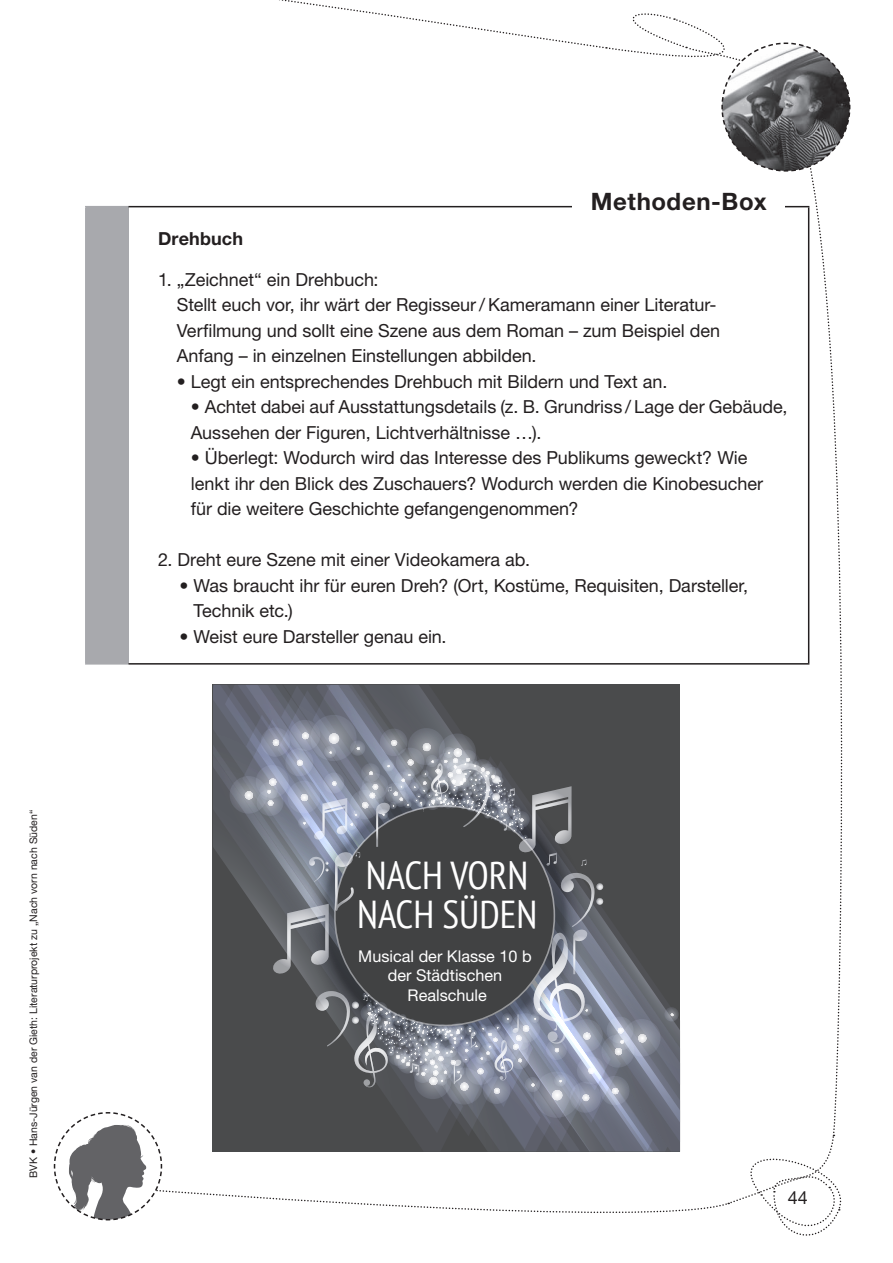
<style>
.page{position:relative;width:893px;height:1263px;background:#fff}
.page>*{position:absolute;margin:0;border:0;box-sizing:border-box;transform-origin:0 0}
.t1{font:condensed 38.85px/38.8px "PT Sans";color:#fff}
.t2{font:700 24px "Helvetica Neue LT Pro";letter-spacing:.02em;color:#231f20}
.t3{font:18px/25.5px "Helvetica Neue LT Pro";letter-spacing:-.005em;color:#231f20}
.t4{font:700 18px "Helvetica Neue LT Pro";letter-spacing:.01em;color:#231f20}
.t5{font:16.2px/19.5px "Helvetica Neue LT Pro";color:#fff;text-align:center}
.t6{font:10.5px "Helvetica Neue LT Pro";color:#231f20}
</style>
<div class="page">
<div style="left:86px;top:207px;width:42px;height:457px;background:#a8a9ad"></div>
<hr style="left:128px;top:206px;width:681px;height:1px;background:#231f20">
<hr style="left:128px;top:663px;width:681px;height:2px;background:#231f20">
<hr style="left:85px;top:206px;width:43px;height:1px;background:#a8a9ad">
<hr style="left:85px;top:207px;width:2px;height:456px;background:#a8a9ad">
<hr style="left:85px;top:663px;width:43px;height:2px;background:#a8a9ad">
<div style="left:572px;top:193px;width:213px;height:18px;background:#fff"></div>
<div style="left:621px;top:685px;width:59px;height:71px;background:#4a4b4c"></div>
<div style="left:533px;top:685px;width:78px;height:71px;background:#4a4b4c"></div>
<svg style="left:213px;top:685px;width:12px;height:419px;background:#505256"></svg>
<svg style="left:225px;top:685px;width:308px;height:422px;background:#4e5053"></svg>
<svg style="left:238px;top:685px;width:285px;height:390px;background:#5a5d63"></svg>
<svg style="left:471px;top:1085px;width:209px;height:26px;background:#6a6e7d"></svg>
<svg style="left:518px;top:756px;width:162px;height:329px;background:#55575b"></svg>
<svg style="left:302px;top:774px;width:285px;height:285px;background:#686d77"></svg>
<div style="left:502px;top:1033px;width:26px;height:26px;background:#a5aac0;border-radius:13px"></div>
<svg style="left:483px;top:1076px;width:27px;height:28px"></svg>
<svg style="left:570px;top:1019px;width:33px;height:33px"></svg>
<svg style="left:505px;top:1024px;width:27px;height:27px"></svg>
<svg style="left:546px;top:1039px;width:21px;height:21px"></svg>
<svg style="left:600px;top:1076px;width:29px;height:29px"></svg>
<svg style="left:623px;top:1019px;width:38px;height:38px"></svg>
<svg style="left:664px;top:1007px;width:15px;height:14px"></svg>
<svg style="left:525px;top:1077px;width:15px;height:15px"></svg>
<svg style="left:534px;top:1071px;width:46px;height:47px"></svg>
<svg style="left:577px;top:1056px;width:28px;height:28px"></svg>
<svg style="left:510px;top:1050px;width:19px;height:19px"></svg>
<svg style="left:601px;top:1034px;width:33px;height:34px"></svg>
<svg style="left:570px;top:1082px;width:31px;height:31px"></svg>
<svg style="left:607px;top:1017px;width:27px;height:26px"></svg>
<svg style="left:511px;top:1013px;width:29px;height:30px"></svg>
<svg style="left:414px;top:1062px;width:37px;height:37px"></svg>
<svg style="left:445px;top:1067px;width:37px;height:37px"></svg>
<svg style="left:362px;top:773px;width:26px;height:26px"></svg>
<svg style="left:380px;top:729px;width:27px;height:27px"></svg>
<svg style="left:287px;top:781px;width:33px;height:32px"></svg>
<svg style="left:359px;top:782px;width:26px;height:26px"></svg>
<svg style="left:323px;top:772px;width:21px;height:21px"></svg>
<svg style="left:261px;top:727px;width:29px;height:30px"></svg>
<svg style="left:230px;top:776px;width:37px;height:38px"></svg>
<svg style="left:350px;top:740px;width:15px;height:16px"></svg>
<svg style="left:310px;top:715px;width:47px;height:46px;background:#888d9a"></svg>
<svg style="left:285px;top:748px;width:28px;height:28px"></svg>
<svg style="left:361px;top:763px;width:19px;height:19px"></svg>
<svg style="left:256px;top:765px;width:33px;height:33px"></svg>
<svg style="left:289px;top:720px;width:31px;height:31px"></svg>
<svg style="left:257px;top:789px;width:27px;height:27px"></svg>
<svg style="left:350px;top:790px;width:29px;height:29px"></svg>
<svg style="left:439px;top:733px;width:37px;height:38px"></svg>
<svg style="left:408px;top:728px;width:37px;height:37px"></svg>
<svg style="left:334px;top:805px;width:221px;height:221px;background:#444547"></svg>
<svg style="left:581px;top:859px;width:5px;height:7px"></svg>
<svg style="left:273px;top:904px;width:56px;height:70px;background:#7b7e82"></svg>
<svg style="left:335px;top:851px;width:25px;height:60px"></svg>
<svg style="left:298px;top:798px;width:62px;height:42px;background:#a8b1ca"></svg>
<svg style="left:308px;top:857px;width:21px;height:25px"></svg>
<svg style="left:376px;top:747px;width:196px;height:119px;background:#686a6f"></svg>
<svg style="left:530px;top:873px;width:73px;height:171px;background:#7f848f"></svg>
<svg style="left:312px;top:991px;width:206px;height:96px;background:#72767d"></svg>
<svg style="left:781px;top:172px;width:62px;height:939px"></svg>
<svg style="left:279px;top:0;width:572px;height:172px"></svg>
<svg style="left:53px;top:1111px;width:789px;height:125px"></svg>
<p class="t6" style="left:27px;top:1178px;width:370px;rotate:-90deg">BVK • Hans-Jürgen van der Gieth: Literaturprojekt zu „Nach vorn nach Süden“</p>
<h2 class="t2" style="left:591px;top:186px;width:177px">Methoden-Box</h2>
<p class="t4" style="left:158px;top:227px;width:87px">Drehbuch</p>
<p class="t3" style="left:177px;top:266px;width:545px;text-indent:-19px">1. „Zeichnet“ ein Drehbuch:<br>Stellt euch vor, ihr wärt der Regisseur / Kameramann einer Literatur-Verfilmung und sollt eine Szene aus dem Roman – zum Beispiel den Anfang – in einzelnen Einstellungen abbilden.</p>
<p class="t3" style="left:177px;top:368px;width:492px">• Legt ein entsprechendes Drehbuch mit Bildern und Text an.</p>
<p class="t3" style="left:191px;top:393px;width:598px">• Achtet dabei auf Ausstattungsdetails (z. B. Grundriss / Lage der Gebäude,<br>Aussehen der Figuren, Lichtverhältnisse …).</p>
<p class="t3" style="left:191px;top:444px;width:574px">• Überlegt: Wodurch wird das Interesse des Publikums geweckt? Wie lenkt ihr den Blick des Zuschauers? Wodurch werden die Kinobesucher für die weitere Geschichte gefangengenommen?</p>
<p class="t3" style="left:158px;top:546px;width:373px">2. Dreht eure Szene mit einer Videokamera ab.</p>
<p class="t3" style="left:193px;top:572px;width:556px;text-indent:-14px">• Was braucht ihr für euren Dreh? (Ort, Kostüme, Requisiten, Darsteller,<br>Technik etc.)</p>
<p class="t3" style="left:179px;top:623px;width:269px">• Weist eure Darsteller genau ein.</p>
<h1 class="t1" style="left:357px;top:855px;width:182px">NACH VORN<br>NACH SÜDEN</h1>
<p class="t5" style="left:358px;top:946px;width:175px">Musical der Klasse 10 b der Städtischen<br>Realschule</p>
<p class="t3" style="left:788px;top:1184px;width:22px">44</p>
</div>
